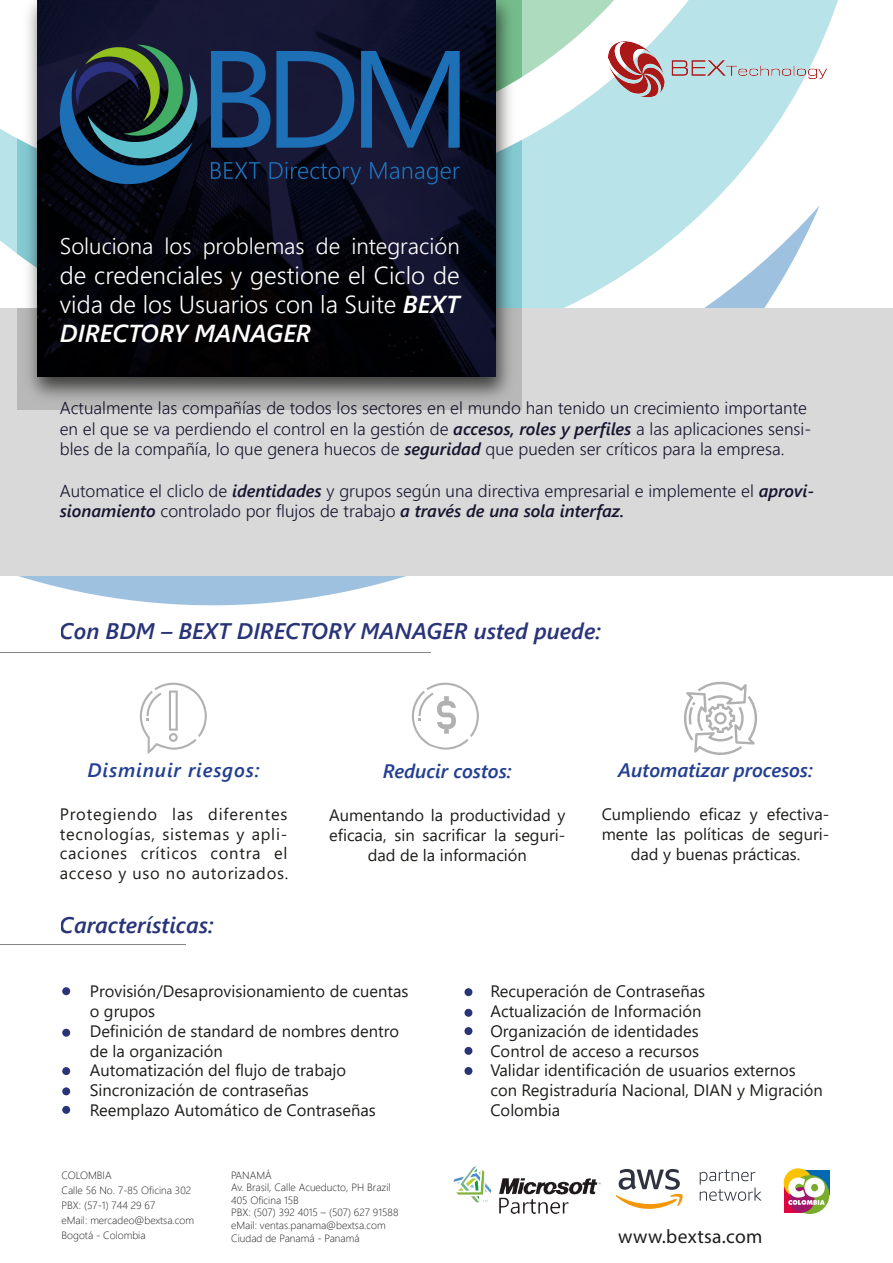
<style>
.page{position:relative;width:893px;height:1263px;background:#fff}
.page>*{position:absolute;margin:0;border:0;box-sizing:border-box;transform-origin:0 0}
.t1{font:300 24.45px/29.4px "Segoe UI";color:#fff;text-align:justify}
.t2{font:italic 600 22.5px "Segoe UI";color:#283378}
.t3{font:300 22.5px "Segoe UI";color:#fff}
.t4{font:italic 600 19.5px "Segoe UI";color:#233f91}
.t5{font:italic 600 19.5px "Segoe UI";letter-spacing:.045em;color:#233f91}
.t6{font:19.5px "Myriad Pro";letter-spacing:.015em;color:#1d1e1c}
.t7{font:300 17.25px/20.7px "Segoe UI";color:#1c1b39}
.t8{font:16.5px/19.8px "Segoe UI";color:#1d1d1b;text-align:center}
.t9{font:300 10.5px/12.6px "Segoe UI";color:#1d1e1c}
.s1{font-weight:600;font-style:italic}
</style>
<div class="page">
<svg style="left:0;top:575px;width:820px;height:30px"></svg>
<svg style="left:0;top:0;width:838px;height:308px;fill:#b8e3e8"></svg>
<svg style="left:521px;top:0;width:212px;height:149px;fill:#b8e3e8"></svg>
<svg style="left:0;top:0;width:17px;height:7px"></svg>
<div style="left:0;top:308px;width:893px;height:267px;background:#d9d9d9"></div>
<img style="left:17px;top:0;width:504px;height:409px">
<svg style="left:37px;top:0;width:459px;height:376px;background:#080917"></svg>
<svg style="left:59px;top:45px;width:139px;height:142px;background:#22434f"></svg>
<svg style="left:211px;top:51px;width:59px;height:97px;background:#1a4679"></svg>
<svg style="left:361px;top:51px;width:99px;height:97px;background:#133760"></svg>
<svg style="left:276px;top:51px;width:78px;height:97px;background:#193a68"></svg>
<svg style="left:211px;top:162px;width:49px;height:17px"></svg>
<svg style="left:269px;top:162px;width:92px;height:22px;background:#10203e"></svg>
<svg style="left:370px;top:162px;width:90px;height:22px;background:#16264a"></svg>
<div style="left:62px;top:987px;width:8px;height:8px;background:#283378;border-radius:50%"></div>
<div style="left:62px;top:1029px;width:8px;height:8px;background:#283378;border-radius:50%"></div>
<div style="left:62px;top:1067px;width:8px;height:8px;background:#283378;border-radius:50%"></div>
<div style="left:464px;top:988px;width:8px;height:8px;background:#283378;border-radius:50%"></div>
<div style="left:62px;top:1087px;width:8px;height:8px;background:#283378;border-radius:50%"></div>
<div style="left:62px;top:1106px;width:8px;height:8px;background:#283378;border-radius:50%"></div>
<div style="left:464px;top:1009px;width:8px;height:8px;background:#283378;border-radius:50%"></div>
<div style="left:464px;top:1027px;width:8px;height:8px;background:#283378;border-radius:50%"></div>
<div style="left:464px;top:1047px;width:8px;height:8px;background:#283378;border-radius:50%"></div>
<div style="left:464px;top:1067px;width:8px;height:8px;background:#283378;border-radius:50%"></div>
<hr style="left:0;top:652px;width:431px;height:1px;background:#868686">
<hr style="left:0;top:944px;width:185px;height:1px;background:#868686">
<svg style="left:684px;top:681px;width:73px;height:74px"></svg>
<svg style="left:140px;top:683px;width:67px;height:71px"></svg>
<svg style="left:412px;top:683px;width:67px;height:67px"></svg>
<div style="left:784px;top:1183px;width:29px;height:29px;background:#dd0542"></div>
<div style="left:803px;top:1170px;width:26px;height:24px;background:#0369b2"></div>
<div style="left:784px;top:1168px;width:29px;height:29px;background:#fbc203;border-radius:50%"></div>
<div style="left:790px;top:1175px;width:39px;height:39px;background:#7aac2b;border-radius:50%"></div>
<div style="left:789px;top:1187px;width:25px;height:25px;background:#9e1769;border-radius:50%"></div>
<svg style="left:788px;top:1177px;width:37px;height:28px"></svg>
<img style="left:454px;top:1167px;width:146px;height:46px">
<svg style="left:615px;top:1169px;width:68px;height:40px"></svg>
<svg style="left:700px;top:1169px;width:61px;height:32px"></svg>
<img style="left:606px;top:36px;width:223px;height:67px">
<h2 class="t3" style="left:60px;top:225px;width:401px">Soluciona los problemas de integración</h2>
<h1 class="t1" style="left:60px;top:258px;width:401px">de credenciales y gestione el Ciclo de vida de los Usuarios con la Suite <span class="s1">BEXT DIRECTORY MANAGER</span></h1>
<p class="t7" style="left:60px;top:396px;width:753px">Actualmente las compañías de todos los sectores en el mundo han tenido un crecimiento importante en el que se va perdiendo el control en la gestión de <span class="s1">accesos, roles y perfiles</span> a las aplicaciones sensi&shy;bles de la compañía, lo que genera huecos de <span class="s1">seguridad</span> que pueden ser críticos para la empresa.</p>
<p class="t7" style="left:60px;top:479px;width:756px">Automatice el cliclo de <span class="s1">identidades</span> y grupos según una directiva empresarial e implemente el <span class="s1">aprovi&shy;sionamiento</span> controlado por flujos de trabajo <span class="s1">a través de una sola interfaz.</span></p>
<h2 class="t2" style="left:60px;top:613px;width:543px">Con BDM – BEXT DIRECTORY MANAGER usted puede:</h2>
<p class="t5" style="left:87px;top:754px;width:174px">Disminuir riesgos:</p>
<p class="t8" style="left:60px;top:802px;width:230px;text-align:justify">Protegiendo las diferentes tecnologías, sistemas y apli&shy;caciones críticos contra el acceso y uso no autorizados.</p>
<h2 class="t2" style="left:60px;top:907px;width:155px">Características:</h2>
<p class="t4" style="left:383px;top:755px;width:130px">Reducir costos:</p>
<p class="t8" style="left:329px;top:804px;width:238px">Aumentando la productividad y eficacia, sin sacrificar la seguri&shy;dad de la información</p>
<p class="t4" style="left:618px;top:754px;width:196px">Automatizar procesos:</p>
<p class="t8" style="left:602px;top:803px;width:229px">Cumpliendo eficaz y efectiva&shy;mente las políticas de seguri&shy;dad y buenas prácticas.</p>
<p class="t8" style="left:90px;top:980px;width:320px;text-align:left">Provisión/Desaprovisionamiento de cuentas o grupos<br>Definición de standard de nombres dentro de la organización<br>Automatización del flujo de trabajo<br>Sincronización de contraseñas<br>Reemplazo Automático de Contraseñas</p>
<p class="t9" style="left:62px;top:1166px;width:134px;line-height:15px">COLOMBIA<br>Calle 56 No. 7-85 Oficina 302<br>PBX: (57-1) 744 29 67<br>eMail: mercadeo@bextsa.com<br>Bogotá - Colombia</p>
<p class="t9" style="left:231px;top:1167px;width:169px">PANAMÁ<br>Av. Brasil, Calle Acueducto, PH Brazil<br>405 Oficina 15B<br>PBX: (507) 392 4015 – (507) 627 91588 eMail: ventas.panama@bextsa.com<br>Ciudad de Panamá - Panamá</p>
<p class="t8" style="left:490px;top:980px;width:334px;text-align:left">Recuperación de Contraseñas<br>Actualización de Información<br>Organización de identidades<br>Control de acceso a recursos<br>Validar identificación de usuarios externos con Registraduría Nacional, DIAN y Migración<br>Colombia</p>
<p class="t6" style="left:618px;top:1225px;width:146px">www.bextsa.com</p>
</div>
